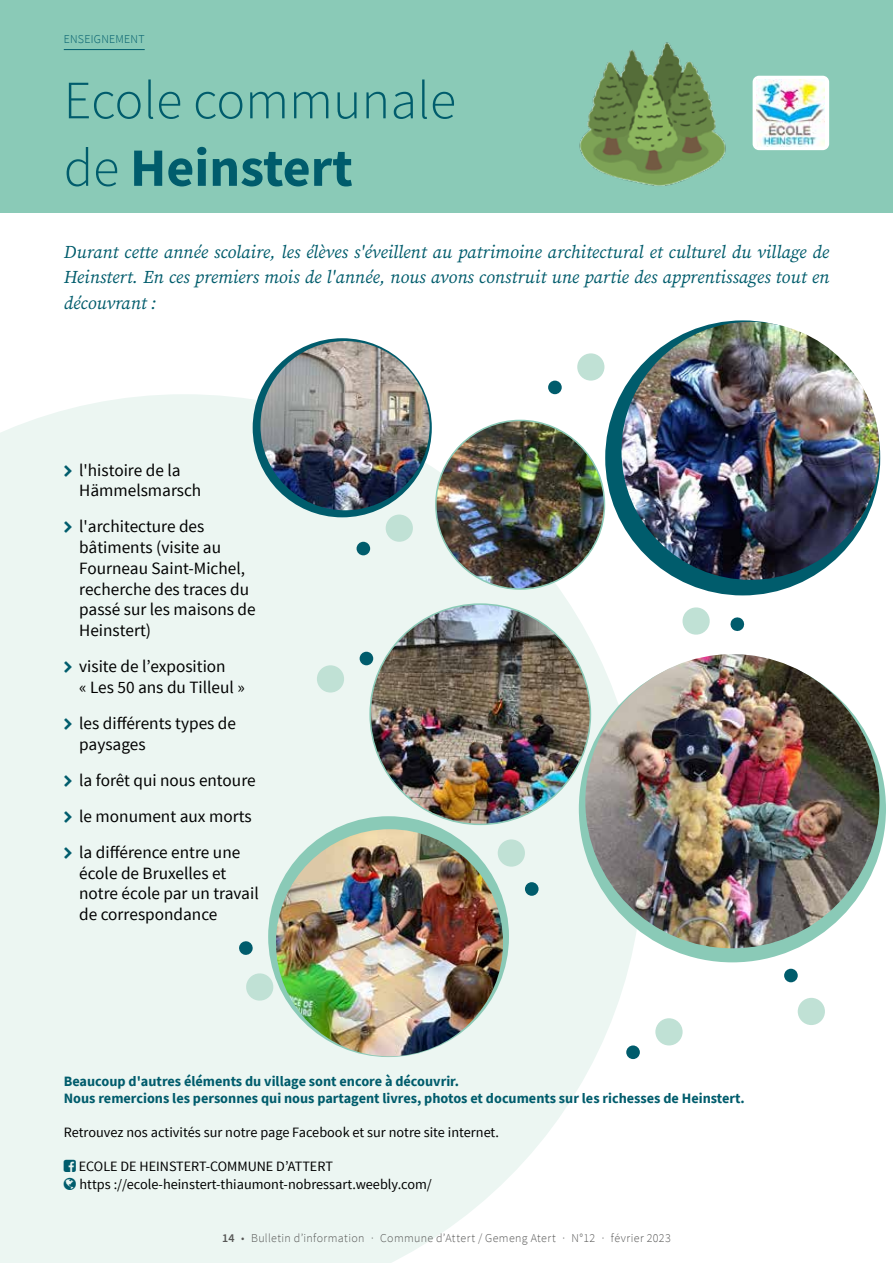
<style>
.page{position:relative;width:893px;height:1263px;background:#fff}
.page>*{position:absolute;margin:0;border:0;box-sizing:border-box;transform-origin:0 0}
.t1{font:300 54px/67.5px "Source Sans Pro";color:#005c6c}
.t2{font:italic 18px/25.5px "Source Serif Pro";color:#005c6c;text-align:justify}
.t3{font:17.25px/20.7px "Source Sans Pro";color:#000}
.t4{font:14.25px/17.1px "Source Sans Pro";color:#000}
.t5{font:700 14.25px/17.1px "Source Sans Pro";color:#005c6c}
.t6{font:300 12px "Source Sans Pro";letter-spacing:.03em;color:#575756}
.t7{font:300 12px "Source Sans Pro";letter-spacing:.025em;color:#005c6c}
.s1{font-weight:700}
.s2{font-weight:600}
</style>
<div class="page">
<svg style="left:0;top:394px;width:643px;height:869px;background:#edf6f3"></svg>
<div style="left:579px;top:655px;width:307px;height:307px;background:#8acab7;border-radius:50%"></div>
<div style="left:268px;top:816px;width:241px;height:241px;background:#8acab7;border-radius:50%"></div>
<div style="left:605px;top:320px;width:275px;height:275px;background:#005c6c;border-radius:50%"></div>
<div style="left:253px;top:338px;width:179px;height:179px;background:#005c6c;border-radius:50%"></div>
<div style="left:0;top:0;width:893px;height:213px;background:#8acab7"></div>
<div style="left:753px;top:76px;width:76px;height:74px;background:#fff;border-radius:6px"></div>
<img style="left:757px;top:79px;width:68px;height:67px">
<img style="left:579px;top:42px;width:147px;height:144px">
<img style="left:436px;top:420px;width:168px;height:169px;border-radius:84px">
<img style="left:260px;top:341px;width:170px;height:169px;border-radius:85px">
<img style="left:370px;top:604px;width:220px;height:220px;border-radius:110px">
<img style="left:621px;top:322px;width:258px;height:258px;border-radius:129px">
<img style="left:276px;top:829px;width:227px;height:227px;border-radius:114px">
<img style="left:585px;top:654px;width:294px;height:294px;border-radius:147px">
<div style="left:317px;top:665px;width:27px;height:27px;background:#c0e1d5;border-radius:50%"></div>
<div style="left:386px;top:514px;width:27px;height:28px;background:#c0e1d5;border-radius:50%"></div>
<svg style="left:682px;top:607px;width:28px;height:28px"></svg>
<div style="left:498px;top:839px;width:27px;height:28px;background:#c0e1d5;border-radius:50%"></div>
<svg style="left:245px;top:972px;width:29px;height:30px"></svg>
<div style="left:798px;top:998px;width:27px;height:27px;background:#c0e1d5;border-radius:50%"></div>
<div style="left:360px;top:652px;width:13px;height:13px;background:#005c6c;border-radius:50%"></div>
<div style="left:357px;top:542px;width:13px;height:13px;background:#005c6c;border-radius:50%"></div>
<svg style="left:730px;top:617px;width:15px;height:14px"></svg>
<div style="left:525px;top:882px;width:14px;height:14px;background:#005c6c;border-radius:50%"></div>
<svg style="left:239px;top:941px;width:14px;height:14px"></svg>
<div style="left:784px;top:969px;width:14px;height:13px;background:#005c6c;border-radius:50%"></div>
<div style="left:577px;top:353px;width:27px;height:28px;background:#c0e1d5;border-radius:50%"></div>
<div style="left:655px;top:1018px;width:28px;height:27px;background:#c0e1d5;border-radius:50%"></div>
<div style="left:548px;top:381px;width:14px;height:13px;background:#005c6c;border-radius:50%"></div>
<div style="left:626px;top:1045px;width:14px;height:14px;background:#005c6c;border-radius:50%"></div>
<hr style="left:64px;top:49px;width:81px;height:1px;background:#005c6c">
<svg style="left:64px;top:1160px;width:12px;height:29px"></svg>
<svg style="left:64px;top:465px;width:8px;height:11px"></svg>
<svg style="left:64px;top:522px;width:8px;height:11px"></svg>
<svg style="left:64px;top:661px;width:8px;height:12px"></svg>
<svg style="left:64px;top:718px;width:8px;height:11px"></svg>
<svg style="left:64px;top:775px;width:8px;height:11px"></svg>
<svg style="left:64px;top:811px;width:8px;height:11px"></svg>
<svg style="left:64px;top:847px;width:8px;height:12px"></svg>
<p class="t7" style="left:64px;top:32px;width:82px">ENSEIGNEMENT</p>
<h1 class="t1" style="left:64px;top:67px;width:394px">Ecole communale de <span class="s1">Heinstert</span></h1>
<p class="t2" style="left:64px;top:239px;width:767px">Durant cette année scolaire, les élèves s'éveillent au patrimoine architectural et culturel du village de Heinstert. En ces premiers mois de l'année, nous avons construit une partie des apprentissages tout en découvrant :</p>
<p class="t3" style="left:79px;top:460px;width:124px">l'histoire de la<br>Hämmelsmarsch</p>
<p class="t3" style="left:79px;top:517px;width:178px">l'architecture des bâtiments (visite au<br>Fourneau Saint-Michel, recherche des traces du passé sur les maisons de<br>Heinstert)</p>
<p class="t3" style="left:79px;top:656px;width:167px">visite de l’exposition<br>« Les 50 ans du Tilleul »</p>
<p class="t3" style="left:79px;top:713px;width:158px">les différents types de paysages</p>
<p class="t3" style="left:79px;top:762px;width:178px;line-height:36.2px">la forêt qui nous entoure le monument aux morts la différence entre une</p>
<p class="t3" style="left:79px;top:863px;width:181px">école de Bruxelles et notre école par un travail de correspondance</p>
<p class="t5" style="left:64px;top:1072px;width:682px">Beaucoup d'autres éléments du village sont encore à découvrir.<br>Nous remercions les personnes qui nous partagent livres, photos et documents sur les richesses de Heinstert.</p>
<p class="t4" style="left:64px;top:1124px;width:437px">Retrouvez nos activités sur notre page Facebook et sur notre site internet.</p>
<p class="t4" style="left:79px;top:1158px;width:354px">ECOLE DE HEINSTERT-COMMUNE D’ATTERT<br>https ://ecole-heinstert-thiaumont-nobressart.weebly.com/</p>
<p class="t6" style="left:222px;top:1230px;width:450px"><span class="s2">14</span> • Bulletin d’information · Commune d’Attert / Gemeng Atert · N°12 · février 2023</p>
</div>
